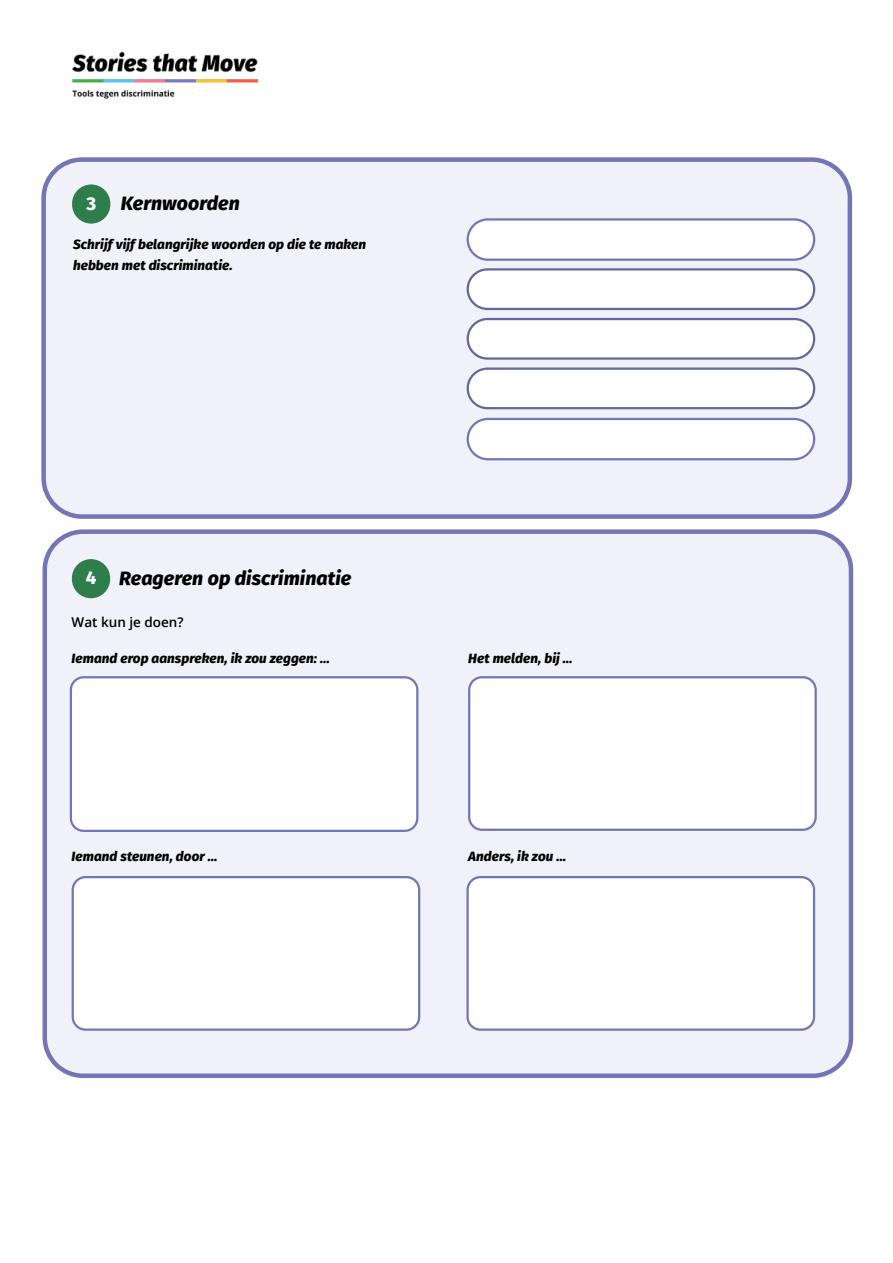
<style>
.page{position:relative;width:893px;height:1263px;background:#fff}
.page>*{position:absolute;margin:0;border:0;box-sizing:border-box;transform-origin:0 0}
.t1{font:italic 800 19.5px "Fira Sans";letter-spacing:.005em;color:#000}
.t2{font:800 18.45px "Fira Sans";color:#fff}
.t3{font:italic 800 13.5px/21px "Fira Sans";letter-spacing:.005em;color:#000}
.t4{font:600 13.5px "Open Sans";color:#000}
</style>
<div class="page">
<img style="left:72px;top:51px;width:187px;height:48px">
<div style="left:45px;top:532px;width:806px;height:544px;background:#f1f1f9;border-radius:38px"></div>
<div style="left:43px;top:529px;width:810px;height:549px;border:4px solid #7375b6;border-radius:38px"></div>
<div style="left:44px;top:160px;width:806px;height:356px;background:#f1f1f9;border-radius:38px"></div>
<div style="left:41px;top:157px;width:811px;height:362px;border:4px solid #7375b6;border-radius:38px"></div>
<div style="left:468px;top:319px;width:346px;height:40px;background:#fff;border-radius:20px"></div>
<div style="left:467px;top:318px;width:348px;height:42px;border:2px solid #64669d;border-radius:20px"></div>
<div style="left:469px;top:677px;width:347px;height:153px;background:#fff;border-radius:13px"></div>
<div style="left:468px;top:676px;width:349px;height:155px;border:2px solid #7375b6;border-radius:13px"></div>
<div style="left:73px;top:877px;width:346px;height:152px;background:#fff;border-radius:13px"></div>
<div style="left:72px;top:876px;width:348px;height:155px;border:2px solid #7375b6;border-radius:13px"></div>
<div style="left:468px;top:877px;width:346px;height:152px;background:#fff;border-radius:13px"></div>
<div style="left:466px;top:876px;width:349px;height:155px;border:2px solid #7375b6;border-radius:13px"></div>
<div style="left:72px;top:184px;width:38px;height:40px;background:#2d7e4b;border-radius:19px"></div>
<div style="left:72px;top:559px;width:38px;height:39px;background:#2d7e4b;border-radius:19px"></div>
<div style="left:468px;top:219px;width:346px;height:41px;background:#fff;border-radius:20px"></div>
<div style="left:467px;top:218px;width:348px;height:43px;border:2px solid #7375b6;border-radius:20px"></div>
<div style="left:468px;top:419px;width:346px;height:40px;background:#fff;border-radius:20px"></div>
<div style="left:467px;top:418px;width:348px;height:42px;border:2px solid #7375b6;border-radius:20px"></div>
<div style="left:468px;top:269px;width:346px;height:40px;background:#fff;border-radius:20px"></div>
<div style="left:467px;top:268px;width:348px;height:42px;border:2px solid #64669d;border-radius:20px"></div>
<div style="left:468px;top:369px;width:346px;height:39px;background:#fff;border-radius:20px"></div>
<div style="left:467px;top:367px;width:348px;height:42px;border:2px solid #64669d;border-radius:20px"></div>
<div style="left:71px;top:677px;width:346px;height:154px;background:#fff;border-radius:13px"></div>
<div style="left:70px;top:676px;width:348px;height:156px;border:2px solid #7375b6;border-radius:13px"></div>
<h1 class="t1" style="left:121px;top:186px;width:121px">Kernwoorden</h1>
<p class="t3" style="left:73px;top:232px;width:295px">Schrijf vijf belangrijke woorden op die te maken hebben met discriminatie.</p>
<h2 class="t2" style="left:86px;top:187px;width:11px">3</h2>
<h1 class="t1" style="left:119px;top:561px;width:234px">Reageren op discriminatie</h1>
<p class="t4" style="left:72px;top:613px;width:113px">Wat kun je doen?</p>
<p class="t3" style="left:72px;top:647px;width:260px">Iemand erop aanspreken, ik zou zeggen: …</p>
<h2 class="t2" style="left:86px;top:562px;width:12px">4</h2>
<p class="t3" style="left:72px;top:845px;width:148px">Iemand steunen, door …</p>
<p class="t3" style="left:468px;top:647px;width:106px">Het melden, bij …</p>
<p class="t3" style="left:468px;top:845px;width:99px">Anders, ik zou …</p>
</div>
